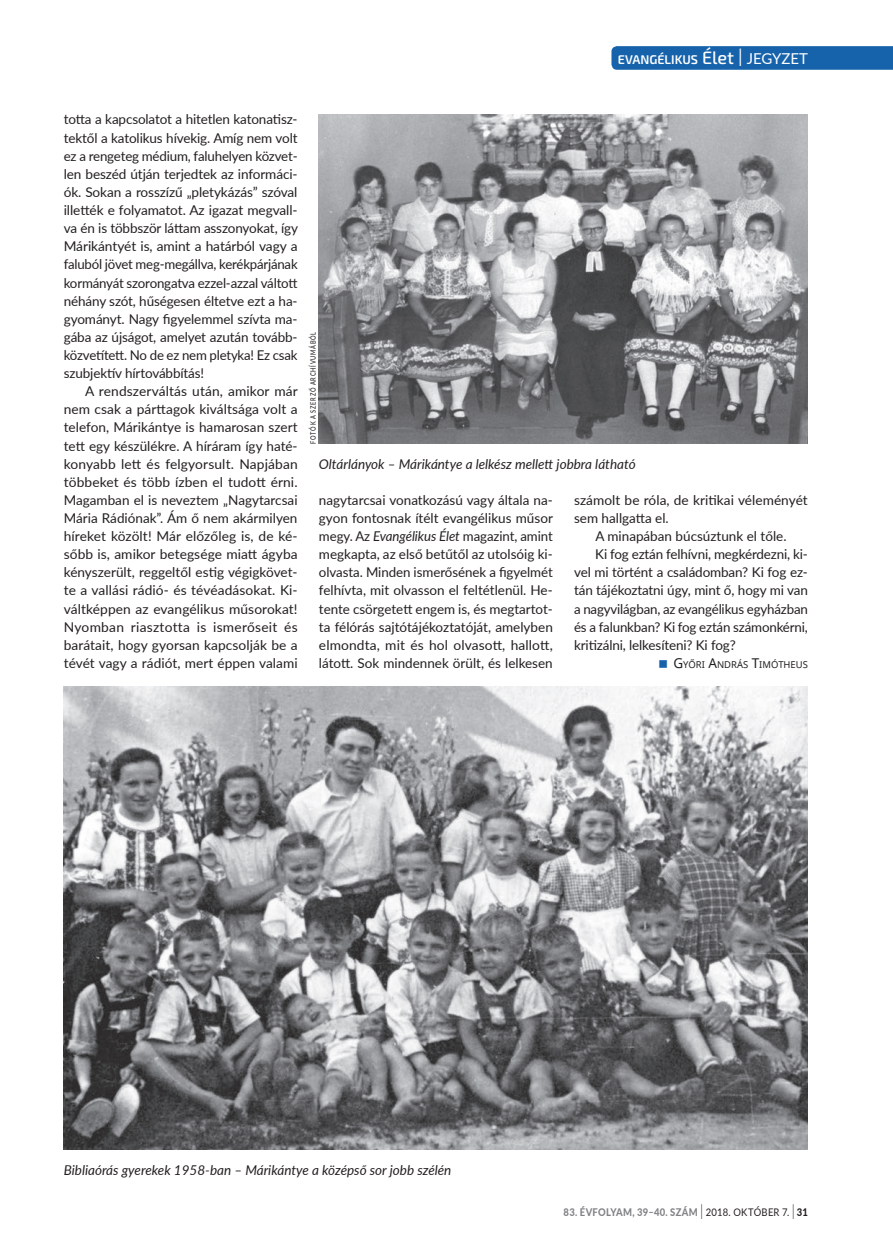
<style>
.page{position:relative;width:893px;height:1255px;background:#fff}
.page>*{position:absolute;margin:0;border:0;box-sizing:border-box;transform-origin:0 0}
.t1{font:13.5px/18.1px "Lato";letter-spacing:-.01em;color:#231f20;text-align:justify}
.t2{font:italic 13.5px "Lato";color:#231f20}
.t3{font:600 12.6px "Exo 2";color:#fff}
.t4{font:800 10.5px "Lato";letter-spacing:.03em;color:#808285;scale:.9 1}
.t5{font:9.45px "Noto Sans";color:#231f20}
.t6{font:500 7.5px "Lato";letter-spacing:.13em;color:#231f20;scale:.75 1}
.s1{font-weight:500;font-size:18px}
.s2{font-weight:300;font-size:25.2px}
.s3{font-family:"Lato";font-weight:400;font-size:15px}
.s4{font-style:italic}
.s5{font-size:13.5px}
.s6{font-weight:300;font-size:21px;color:#231f20}
.s7{font-weight:400;color:#231f20}
.s8{color:#231f20}
</style>
<div class="page">
<svg style="left:611px;top:46px;width:282px;height:24px;background:#1a66ad"></svg>
<img style="left:64px;top:686px;width:744px;height:463px">
<img style="left:319px;top:115px;width:489px;height:328px">
<p class="t3" style="left:618px;top:52px;width:192px">EVANGÉLIKUS <span class="s1">Élet</span> <span class="s2">I</span> <span class="s3">JEGYZET</span></p>
<p class="t1" style="left:64px;top:110px;width:236px">totta a kapcsolatot a hitetlen katonatisz&shy;tektől a katolikus hívekig. Amíg nem volt ez a rengeteg médium, faluhelyen közvet&shy;len beszéd útján terjedtek az informáci&shy;ók. Sokan a rosszízű „pletykázás” szóval illették e folyamatot. Az igazat megvall&shy;va én is többször láttam asszonyokat, így Márikántyét is, amint a határból vagy a faluból jövet meg-megállva, kerékpárjának kormányát szorongatva ezzel-azzal váltott néhány szót, hűségesen éltetve ezt a ha&shy;gyományt. Nagy figyelemmel szívta ma&shy;gába az újságot, amelyet azután tovább&shy;közvetített. No de ez nem pletyka! Ez csak szubjektív hírtovábbítás!</p>
<p class="t1" style="left:64px;top:381px;width:236px;text-indent:21px">A rendszerváltás után, amikor már nem csak a párttagok kiváltsága volt a telefon, Márikántye is hamarosan szert tett egy készülékre. A híráram így haté&shy;konyabb lett és felgyorsult. Napjában többeket és több ízben el tudott érni.<br>Magamban el is neveztem „Nagytarcsai Mária Rádiónak”. Ám ő nem akármilyen híreket közölt! Már előzőleg is, de ké&shy;sőbb is, amikor betegsége miatt ágyba kényszerült, reggeltől estig végigkövet&shy;te a vallási rádió- és tévéadásokat. Ki&shy;váltképpen az evangélikus műsorokat!<br>Nyomban riasztotta is ismerőseit és barátait, hogy gyorsan kapcsolják be a tévét vagy a rádiót, mert éppen valami</p>
<p class="t6" style="left:308px;top:443px;width:150px;rotate:-90deg">FOTÓK A SZERZŐ ARCHÍVUMÁBÓL</p>
<p class="t2" style="left:319px;top:454px;width:318px">Oltárlányok – Márikántye a lelkész mellett jobbra látható</p>
<p class="t1" style="left:319px;top:490px;width:236px">nagytarcsai vonatkozású vagy általa na&shy;gyon fontosnak ítélt evangélikus műsor megy. Az <span class="s4">Evangélikus Élet</span> magazint, amint megkapta, az első betűtől az utolsóig ki&shy;olvasta. Minden ismerősének a figyelmét felhívta, mit olvasson el feltétlenül. He&shy;tente csörgetett engem is, és megtartot&shy;ta félórás sajtótájékoztatóját, amelyben elmondta, mit és hol olvasott, hallott, látott. Sok mindennek örült, és lelkesen</p>
<p class="t1" style="left:574px;top:490px;width:235px">számolt be róla, de kritikai véleményét</p>
<p class="t1" style="left:574px;top:508px;width:96px">sem hallgatta el.</p>
<p class="t1" style="left:595px;top:526px;width:193px">A minapában búcsúztunk el tőle.</p>
<p class="t1" style="left:595px;top:544px;width:214px">Ki fog eztán felhívni, megkérdezni, ki-</p>
<p class="t1" style="left:574px;top:562px;width:235px">vel mi történt a családomban? Ki fog ez-</p>
<p class="t1" style="left:574px;top:581px;width:235px">tán tájékoztatni úgy, mint ő, hogy mi van</p>
<p class="t1" style="left:574px;top:599px;width:235px">a nagyvilágban, az evangélikus egyházban</p>
<p class="t1" style="left:574px;top:617px;width:235px">és a falunkban? Ki fog eztán számonkérni,</p>
<p class="t1" style="left:574px;top:635px;width:163px">kritizálni, lelkesíteni? Ki fog?</p>
<p class="t5" style="left:673px;top:658px;width:136px"><span class="s5">G</span>YŐRI <span class="s5">A</span>NDRÁS <span class="s5">T</span>IMÓTH EUS</p>
<p class="t2" style="left:64px;top:1160px;width:389px">Bibliaórás gyerekek 1958-ban – Márikántye a középső sor jobb szélén</p>
<p class="t4" style="left:564px;top:1203px;width:273px">83. ÉVFOLYAM, 39–40. SZÁM <span class="s6">I</span> <span class="s7">2018. OKTÓBER 7.</span> <span class="s6">I</span> <span class="s8">31</span></p>
</div>
